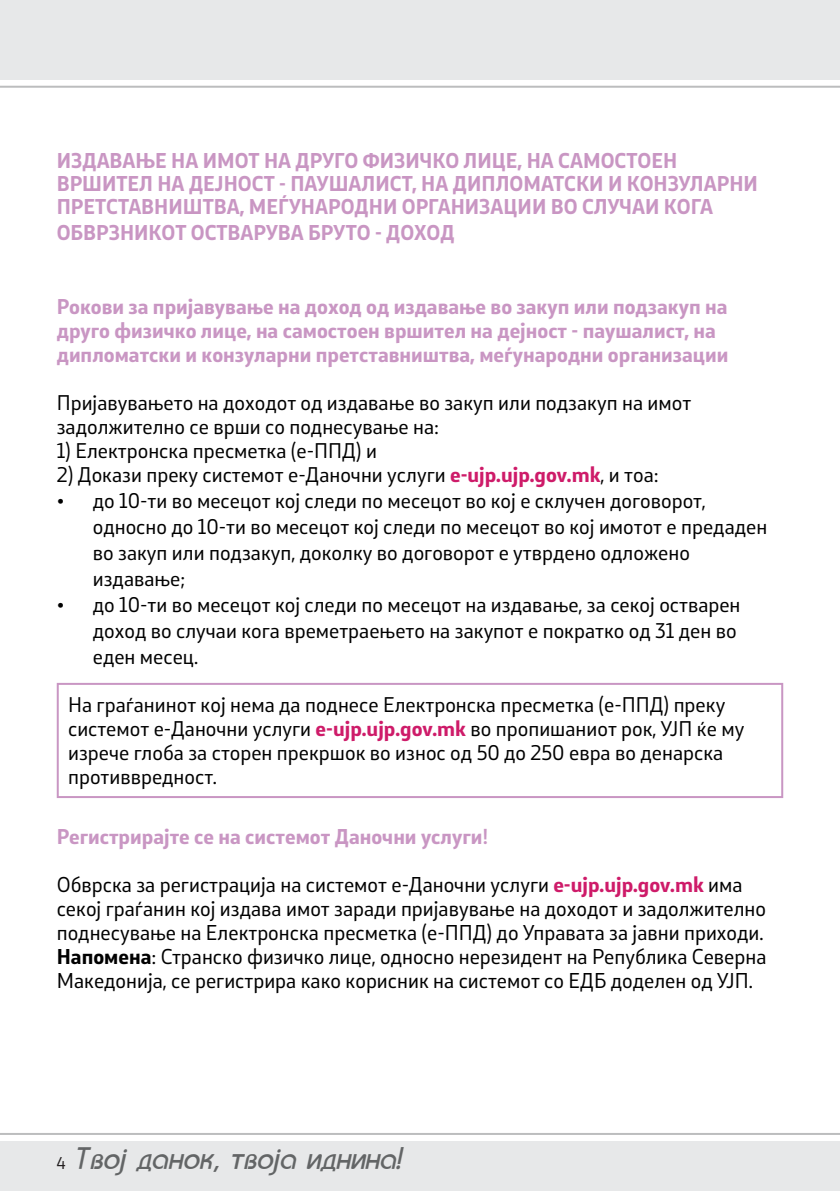
<style>
.page{position:relative;width:840px;height:1191px;background:#fff}
.page>*{position:absolute;margin:0;border:0;box-sizing:border-box;transform-origin:0 0}
.t1{font:italic 34px "C Bahamas";color:#636566}
.t2{font:700 20px/23px "Stobi Sans";color:#c996c3}
.t3{font:20px/24px "Stobi Sans";color:#000}
.t4{font:19.8px/26px "Stobi Sans";color:#000}
.s1{font-weight:700;color:#ce1b69}
.s2{font-weight:700;font-size:19.8px;color:#ce1b69}
.s3{font-weight:700}
.s4{font-family:"Stobi Sans";font-style:normal;font-size:15.8px;color:#231f20}
</style>
<div class="page">
<div style="left:0;top:0;width:839px;height:79px;background:#e7e8e9"></div>
<hr style="left:0;top:86px;width:839px;height:2px;background:#bcbdbe">
<div style="left:0;top:1141px;width:839px;height:50px;background:#e7e8e9"></div>
<hr style="left:0;top:1133px;width:839px;height:2px;background:#bcbdbe">
<div style="left:57px;top:683px;width:725px;height:115px;border:2px solid #c996c3"></div>
<p class="t2" style="left:57px;top:149px;width:702px">ИЗДАВАЊЕ НА ИМОТ НА ДРУГО ФИЗИЧКО ЛИЦЕ, НА САМОСТОЕН<br>ВРШИТЕЛ НА ДЕЈНОСТ - ПАУШАЛИСТ, НА ДИПЛОМАТСКИ И КОНЗУЛАРНИ<br>ПРЕТСТАВНИШТВА, МЕЃУНАРОДНИ ОРГАНИЗАЦИИ ВО СЛУЧАИ КОГА</p>
<p class="t2" style="left:57px;top:221px;width:399px">ОБВРЗНИКОТ ОСТВАРУВА БРУТО - ДОХОД</p>
<p class="t2" style="left:57px;top:294px;width:672px;line-height:24px">Рокови за пријавување на доход од издавање во закуп или подзакуп на друго физичко лице, на самостоен вршител на дејност - паушалист, на дипломатски и конзуларни претставништва, меѓународни организации</p>
<p class="t4" style="left:57px;top:390px;width:635px;line-height:24px">Пријавувањето на доходот од издавање во закуп или подзакуп на имот задолжително се врши со поднесување на:</p>
<p class="t4" style="left:57px;top:437px;width:321px">1) Електронска пресметка (е-ППД) и</p>
<p class="t4" style="left:57px;top:461px;width:603px">2) Докази преку системот е-Даночни услуги <span class="s1">e-ujp.ujp.gov.mk</span>, и тоа:</p>
<p class="t4" style="left:93px;top:487px;width:675px;text-indent:-36px">• до 10-ти во месецот кој следи по месецот во кој е склучен договорот, односно до 10-ти во месецот кој следи по месецот во кој имотот е предаден во закуп или подзакуп, доколку во договорот е утврдено одложено издавање;</p>
<p class="t4" style="left:93px;top:591px;width:649px;text-indent:-36px">• до 10-ти во месецот кој следи по месецот на издавање, за секој остварен доход во случаи кога времетраењето на закупот е пократко од 31 ден во еден месец.</p>
<p class="t4" style="left:68px;top:692px;width:677px;line-height:24px">На граѓанинот кој нема да поднесе Електронска пресметка (е-ППД) преку системот е-Даночни услуги <span class="s1">e-ujp.ujp.gov.mk</span> во пропишаниот рок, УЈП ќе му изрече глоба за сторен прекршок во износ од 50 до 250 евра во денарска противвредност.</p>
<p class="t2" style="left:57px;top:824px;width:433px">Регистрирајте се на системот Даночни услуги!</p>
<p class="t3" style="left:57px;top:871px;width:710px">Обврска за регистрација на системот е-Даночни услуги <span class="s2">e-ujp.ujp.gov.mk</span> има секој граѓанин кој издава имот заради пријавување на доходот и задолжително поднесување на Електронска пресметка (е-ППД) до Управата за јавни приходи.<br><span class="s3">Напомена</span>: Странско физичко лице, односно нерезидент на Република Северна Македонија, се регистрира како корисник на системот со ЕДБ доделен од УЈП.</p>
<h1 class="t1" style="left:57px;top:1145px;width:348px"><span class="s4">4</span> Tvoj danok, tvoja idnina!</h1>
</div>
